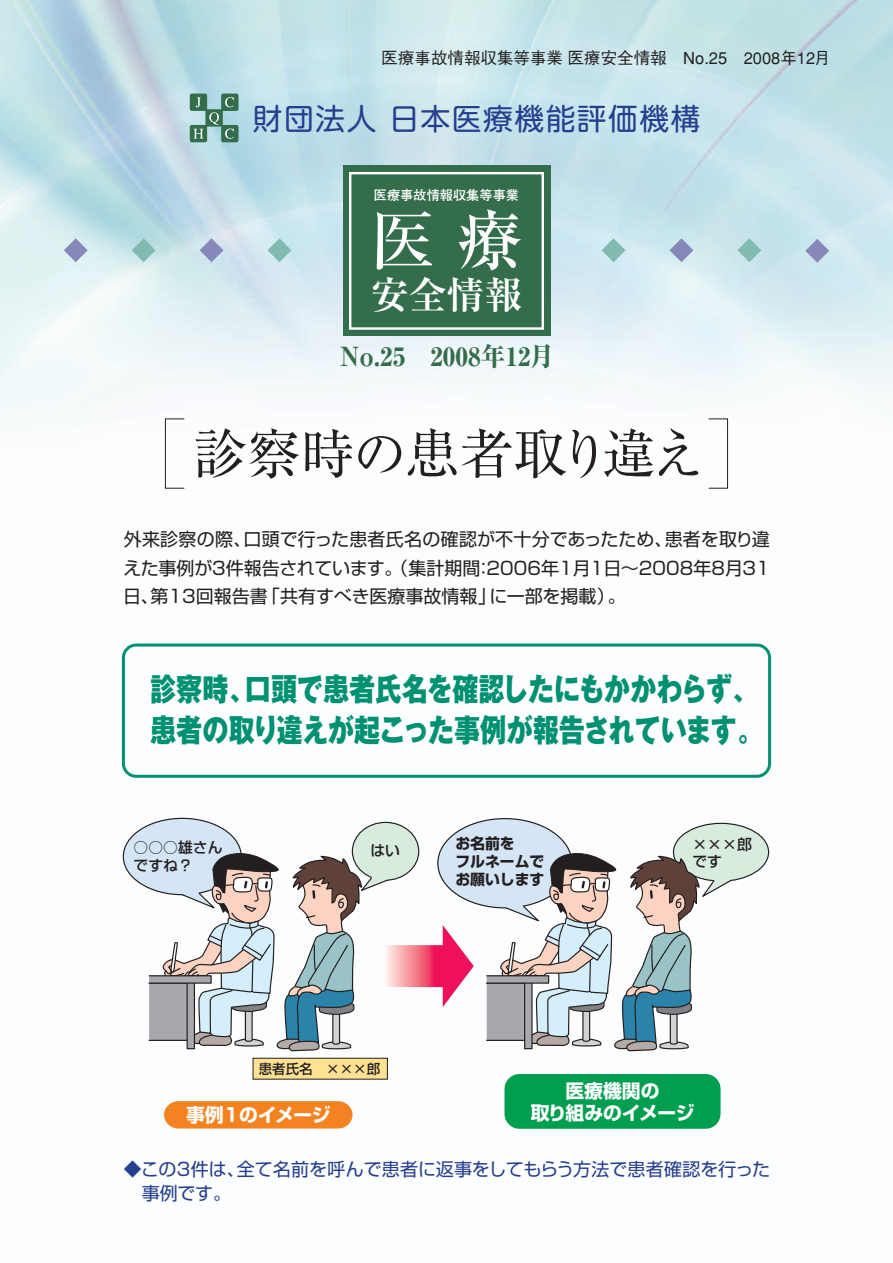
<style>
.page{position:relative;width:893px;height:1263px;background:#fff}
.page>*{position:absolute;margin:0;border:0;box-sizing:border-box;transform-origin:0 0}
.t1{font:500 65.4px "Ryumin";color:#fff}
.t2{font:54px "Ryumin";letter-spacing:-.025em;color:#231f20}
.t3{font:700 37.95px "Ryumin";color:#fff}
.t4{font:31.5px/40.5px "Gothic MB101 hea";letter-spacing:-.005em;color:#009173;scale:.83 1}
.t5{font:29.85px "Shin M Go";letter-spacing:.05em;color:#253f8e}
.t6{font:800 26.4px "Ryumin";color:#346d4b;scale:.95 1}
.t7{font:700 18.75px/22.5px "Shin Go";letter-spacing:-.02em;color:#fff;text-align:center}
.t8{font:18px/28.5px "Shin Go";color:#231f20;text-align:justify}
.t9{font:18px/24px "Shin Go";color:#253f8e}
.t10{font:500 16.5px "Gothic BBB";color:#231f20}
.t11{font:500 14.85px/17.9px "Shin Go";color:#231f20}
.t12{font:700 14.85px/17.9px "Shin Go";color:#231f20}
.t13{font:500 13.5px "Shin Go";color:#231f20}
.t14{font:700 13.2px "Futo Go B101";color:#fff}
</style>
<div class="page">
<img style="left:0;top:0;width:893px;height:1129px">
<div style="left:205px;top:109px;width:18px;height:18px;background:#346d4b;border-radius:2px"></div>
<svg style="left:209px;top:112px;width:10px;height:13px"></svg>
<div style="left:221px;top:125px;width:18px;height:17px;background:#346d4b;border-radius:2px"></div>
<svg style="left:225px;top:129px;width:9px;height:10px"></svg>
<div style="left:190px;top:94px;width:17px;height:17px;background:#346d4b;border-radius:2px"></div>
<svg style="left:196px;top:97px;width:5px;height:10px"></svg>
<div style="left:221px;top:94px;width:18px;height:17px;background:#346d4b;border-radius:2px"></div>
<svg style="left:225px;top:97px;width:9px;height:10px"></svg>
<div style="left:190px;top:125px;width:17px;height:17px;background:#346d4b;border-radius:2px"></div>
<svg style="left:193px;top:129px;width:10px;height:10px"></svg>
<div style="left:343px;top:165px;width:207px;height:171px;background:#346d4b"></div>
<div style="left:349px;top:172px;width:195px;height:158px;border:2px solid #fff"></div>
<div style="left:165px;top:419px;width:20px;height:69px;border:1px solid #231f20"></div>
<div style="left:708px;top:419px;width:20px;height:69px;border:1px solid #231f20"></div>
<svg style="left:602px;top:238px;width:23px;height:24px"></svg>
<svg style="left:669px;top:238px;width:24px;height:24px"></svg>
<svg style="left:805px;top:239px;width:24px;height:24px"></svg>
<svg style="left:737px;top:238px;width:24px;height:24px"></svg>
<svg style="left:132px;top:238px;width:24px;height:24px"></svg>
<svg style="left:200px;top:238px;width:23px;height:24px"></svg>
<svg style="left:64px;top:238px;width:24px;height:24px"></svg>
<svg style="left:267px;top:238px;width:24px;height:24px"></svg>
<div style="left:122px;top:644px;width:649px;height:134px;border:3px solid #009173;border-radius:13px"></div>
<div style="left:504px;top:1074px;width:216px;height:55px;background:#009f4f;border-radius:15px"></div>
<div style="left:673px;top:823px;width:96px;height:59px;background:#d8ecdd;border:1px solid #231f20;border-radius:50%"></div>
<div style="left:123px;top:818px;width:119px;height:77px;background:#d4e5f5;border:1px solid #231f20;border-radius:50%"></div>
<div style="left:149px;top:982px;width:41px;height:59px;background:#a8a9ad"></div>
<div style="left:149px;top:975px;width:63px;height:9px;background:#a8a9ad;border:1px solid #231f20"></div>
<div style="left:352px;top:822px;width:67px;height:59px;background:#d8ecdd;border:1px solid #231f20;border-radius:50%"></div>
<svg style="left:161px;top:849px;width:313px;height:280px"></svg>
<div style="left:437px;top:818px;width:135px;height:90px;background:#d4e5f5;border:1px solid #231f20;border-radius:50%"></div>
<div style="left:486px;top:982px;width:41px;height:59px;background:#a8a9ad"></div>
<div style="left:486px;top:975px;width:63px;height:9px;background:#a8a9ad;border:1px solid #231f20"></div>
<svg style="left:498px;top:849px;width:235px;height:203px"></svg>
<p class="t10" style="left:382px;top:48px;width:450px">医療事故情報収集等事業医療安全情報 No.25 2008年12月</p>
<h3 class="t5" style="left:253px;top:97px;width:449px">財団法人日本医療機能評価機構</h3>
<p class="t14" style="left:374px;top:187px;width:147px">医療事故情報収集等事業</p>
<h1 class="t1" style="left:370px;top:201px;width:154px">医療</h1>
<h3 class="t3" style="left:371px;top:272px;width:153px">安全情報</h3>
<h3 class="t6" style="left:340px;top:340px;width:227px">No.25 2008年12月</h3>
<h2 class="t2" style="left:193px;top:422px;width:514px">診察時の患者取り違え</h2>
<p class="t8" style="left:123px;top:524px;width:648px">外来診察の際、口頭で行った患者氏名の確認が不十分であったため、患者を取り違えた事例が3件報告されています。（集計期間：2006年1月1日～2008年8月31日、第13回報告書「共有すべき医療事故情報」に一部を掲載）。</p>
<h3 class="t4" style="left:150px;top:665px;width:741px">診察時、口頭で患者氏名を確認したにもかかわらず、患者の取り違えが起こった事例が報告されています。</h3>
<p class="t11" style="left:134px;top:838px;width:91px">○○○雄さんですね？</p>
<p class="t11" style="left:370px;top:841px;width:31px">はい</p>
<p class="t12" style="left:455px;top:834px;width:91px">お名前を<br>フルネームでお願いします</p>
<p class="t11" style="left:692px;top:834px;width:61px">×××郎です</p>
<p class="t13" style="left:259px;top:1060px;width:123px">患者氏名 ×××郎</p>
<p class="t7" style="left:186px;top:1103px;width:146px">事例1のイメージ</p>
<p class="t7" style="left:531px;top:1078px;width:165px">医療機関の<br>取り組みのイメージ</p>
<p class="t9" style="left:142px;top:1156px;width:630px;text-indent:-18px">◆この3件は、全て名前を呼んで患者に返事をしてもらう方法で患者確認を行った事例です。</p>
</div>
